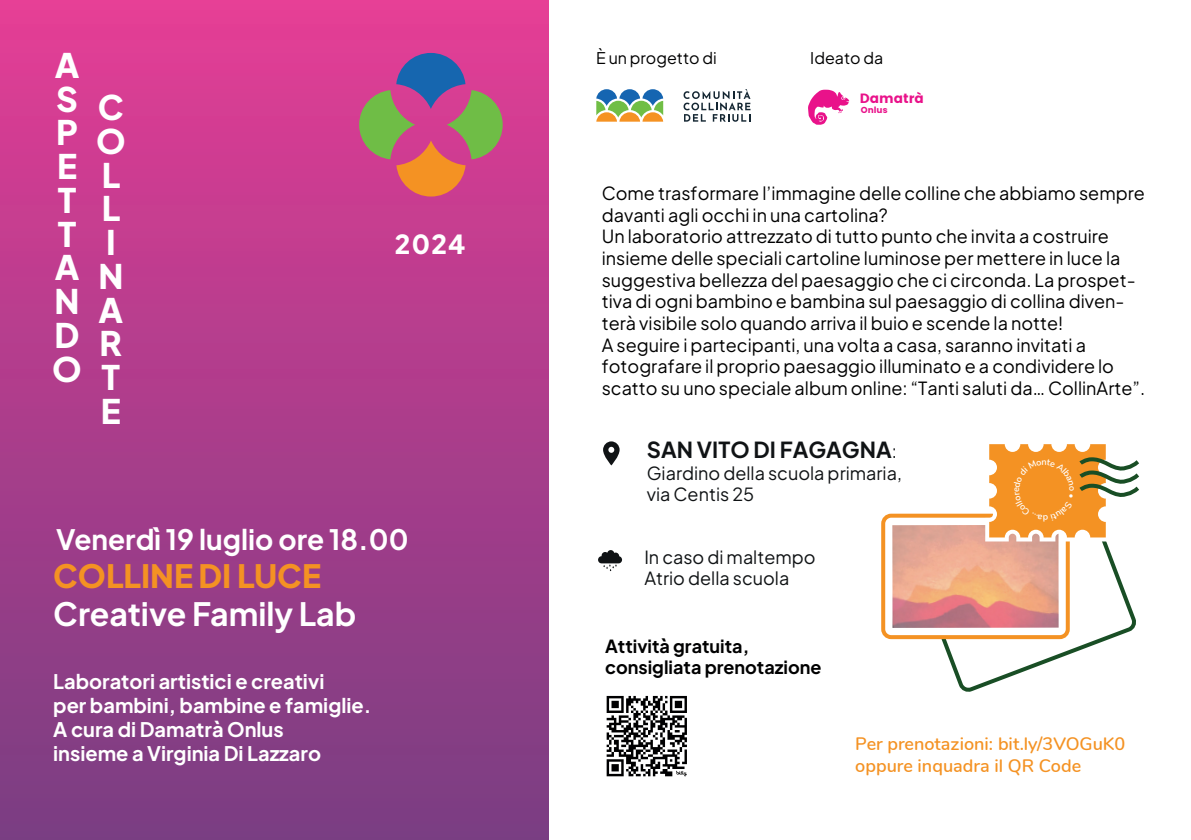
<style>
.page{position:relative;width:1191px;height:840px;background:#fff}
.page>*{position:absolute;margin:0;border:0;box-sizing:border-box;transform-origin:0 0}
.t1{font:800 33.8px/33.8px "Plus Jakarta Sans";color:#fff;text-align:justify}
.t2{font:700 32px "Plus Jakarta Sans";color:#fff}
.t3{font:800 32px "Plus Jakarta Sans";color:#f49223}
.t4{font:700 28px "Plus Jakarta Sans";color:#fff}
.t5{font:800 26.2px "Plus Jakarta Sans";color:#fff}
.t6{font:700 22px "Plus Jakarta Sans";color:#101315}
.t7{font:700 20px/24px "Plus Jakarta Sans";color:#fff}
.t8{font:18px/21.6px "Plus Jakarta Sans";color:#000001}
.t9{font:18px/21.6px "Plus Jakarta Sans";color:#101315}
.t10{font:600 18px/21.6px "Nunito";color:#f49223}
.t11{font:700 18px/21.6px "Plus Jakarta Sans";color:#000001}
.t12{font:16px "Plus Jakarta Sans";color:#000001}
.t13{font:13.4px "Poppins";color:#e9128a}
.t14{font:600 9.2px "Nunito";color:#fff}
.t15{font:8.8px "Poppins";color:#e9128a}
.s1{font-weight:400;font-size:18px}
</style>
<div class="page">
<svg style="left:603px;top:441px;width:16px;height:24px"></svg>
<svg style="left:598px;top:550px;width:24px;height:20px"></svg>
<svg style="left:808px;top:90px;width:41px;height:35px"></svg>
<svg style="left:596px;top:89px;width:67px;height:33px"></svg>
<svg style="left:683px;top:89px;width:67px;height:33px"></svg>
<div style="left:0;top:0;width:548px;height:839px;background:linear-gradient(to bottom,#e33d95,#783d82)"></div>
<svg style="left:359px;top:53px;width:144px;height:143px;background:#ad6579"></svg>
<svg style="left:606px;top:695px;width:81px;height:81px"></svg>
<svg style="left:917px;top:541px;width:219px;height:151px"></svg>
<div style="left:883px;top:515px;width:184px;height:121px;background:#fff;border-radius:8px"></div>
<div style="left:881px;top:513px;width:188px;height:125px;border:4px solid #f49223;border-radius:8px"></div>
<img style="left:892px;top:525px;width:166px;height:102px">
<svg style="left:985px;top:444px;width:154px;height:97px"></svg>
<h1 class="t1" style="left:52px;top:43px;width:30px">A S P E T T A N D O</h1>
<h1 class="t1" style="left:96px;top:86px;width:30px;text-align:left">C<br>O<br>L<br>L<br>I<br>N<br>A<br>R<br>T<br>E</h1>
<h3 class="t5" style="left:395px;top:220px;width:72px">2024</h3>
<h3 class="t4" style="left:56px;top:513px;width:354px">Venerdì 19 luglio ore 18.00</h3>
<h2 class="t3" style="left:53px;top:546px;width:269px">COLLINE DI LUCE</h2>
<h2 class="t2" style="left:53px;top:585px;width:305px">Creative Family Lab</h2>
<p class="t7" style="left:53px;top:666px;width:319px">Laboratori artistici e creativi<br>per bambini, bambine e famiglie.<br>A cura di Damatrà Onlus<br>insieme a Virginia Di Lazzaro</p>
<p class="t12" style="left:596px;top:45px;width:122px">È un progetto di</p>
<p class="t12" style="left:810px;top:45px;width:74px">Ideato da</p>
<p class="t13" style="left:860px;top:90px;width:65px">Damatrà</p>
<p class="t15" style="left:861px;top:105px;width:28px">Onlus</p>
<p class="t8" style="left:602px;top:181px;width:545px">Come trasformare l’immagine delle colline che abbiamo sempre davanti agli occhi in una cartolina?<br>Un laboratorio attrezzato di tutto punto che invita a costruire insieme delle speciali cartoline luminose per mettere in luce la suggestiva bellezza del paesaggio che ci circonda. La prospet&shy;tiva di ogni bambino e bambina sul paesaggio di collina diven&shy;terà visibile solo quando arriva il buio e scende la notte!<br>A seguire i partecipanti, una volta a casa, saranno invitati a fotografare il proprio paesaggio illuminato e a condividere lo scatto su uno speciale album online: “Tanti saluti da… CollinArte”.</p>
<p class="t6" style="left:647px;top:430px;width:251px">SAN VITO DI FAGAGNA<span class="s1">:</span></p>
<p class="t9" style="left:647px;top:460px;width:257px">Giardino della scuola primaria, via Centis 25</p>
<p class="t9" style="left:644px;top:544px;width:173px">In caso di maltempo<br>Atrio della scuola</p>
<p class="t11" style="left:605px;top:632px;width:218px">Attività gratuita, consigliata prenotazione</p>
<p class="t14" style="left:1041px;top:455px;width:7px">n</p>
<p class="t10" style="left:855px;top:731px;width:271px">Per prenotazioni: bit.ly/3VOGuK0 oppure inquadra il QR Code</p>
</div>
